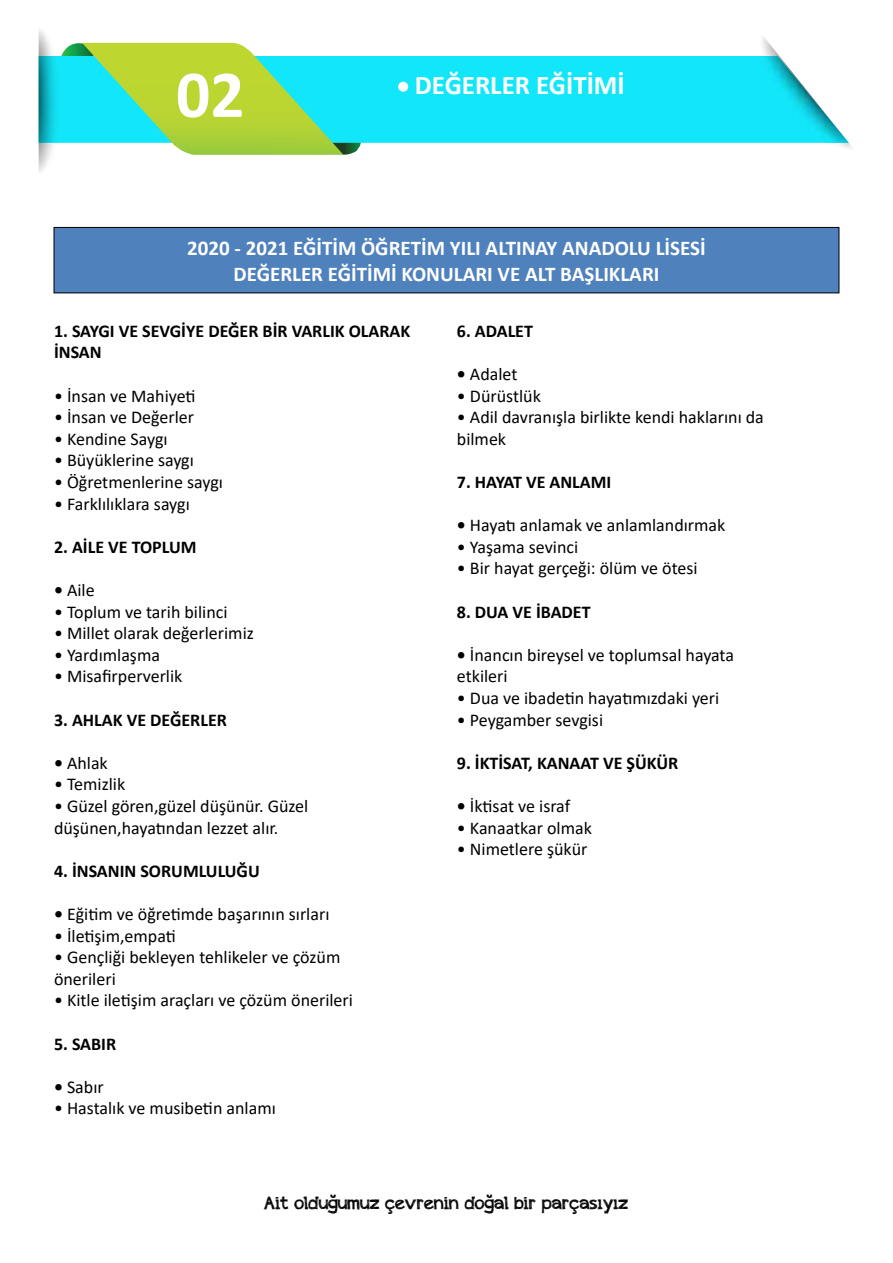
<style>
.page{position:relative;width:893px;height:1263px;background:#fff}
.page>*{position:absolute;margin:0;border:0;box-sizing:border-box;transform-origin:0 0}
.t1{font:700 67.5px "Calibri";color:#fff}
.t2{font:700 27px "Calibri";color:#fff}
.t3{font:700 21px/25.2px "Calibri";color:#fff;text-align:center}
.t4{font:18px/21.6px "Calibri";color:#000}
.t5{font:700 18px/21.6px "Calibri";color:#000}
.t6{font:18px "appleberry";color:#000}
.s1{font-weight:700}
</style>
<div class="page">
<div style="left:362px;top:56px;width:397px;height:87px;background:#12e6fa"></div>
<svg style="left:61px;top:43px;width:301px;height:112px;background:#7fdc8c"></svg>
<img style="left:39px;top:29px;width:14px;height:143px">
<img style="left:39px;top:56px;width:25px;height:87px">
<img style="left:759px;top:37px;width:93px;height:111px">
<img style="left:761px;top:56px;width:88px;height:87px">
<div style="left:398px;top:82px;width:10px;height:10px;background:#fff;border-radius:50%"></div>
<div style="left:54px;top:227px;width:785px;height:66px;background:#4f81bd"></div>
<div style="left:53px;top:227px;width:786px;height:66px;border:1px solid #000"></div>
<h1 class="t1" style="left:176px;top:47px;width:70px">02</h1>
<h2 class="t2" style="left:415px;top:66px;width:211px">DEĞERLER EĞİTİMİ</h2>
<p class="t3" style="left:187px;top:236px;width:520px">2020 - 2021 EĞİTİM ÖĞRETİM YILI ALTINAY ANADOLU LİSESİ<br>DEĞERLER EĞİTİMİ KONULARI VE ALT BAŞLIKLARI</p>
<p class="t5" style="left:54px;top:320px;width:358px">1. SAYGI VE SEVGİYE DEĞER BİR VARLIK OLARAK<br>İNSAN</p>
<p class="t4" style="left:54px;top:384px;width:143px">• İnsan ve Mahiyeti</p>
<p class="t4" style="left:54px;top:406px;width:142px">• İnsan ve Değerler</p>
<p class="t4" style="left:54px;top:427px;width:115px">• Kendine Saygı</p>
<p class="t4" style="left:54px;top:449px;width:141px">• Büyüklerine saygı</p>
<p class="t4" style="left:54px;top:471px;width:170px">• Öğretmenlerine saygı</p>
<p class="t4" style="left:54px;top:492px;width:137px">• Farklılıklara saygı</p>
<p class="t5" style="left:54px;top:536px;width:144px">2. AİLE VE TOPLUM</p>
<p class="t4" style="left:54px;top:579px;width:42px"><span class="s1">•</span> Aile</p>
<p class="t4" style="left:54px;top:600px;width:175px">• Toplum ve tarih bilinci</p>
<p class="t4" style="left:54px;top:622px;width:201px">• Millet olarak değerlerimiz</p>
<p class="t4" style="left:54px;top:643px;width:108px">• Yardımlaşma</p>
<p class="t4" style="left:54px;top:665px;width:130px">• Misafirperverlik</p>
<p class="t5" style="left:54px;top:708px;width:174px">3. AHLAK VE DEĞERLER</p>
<p class="t4" style="left:54px;top:751px;width:55px"><span class="s1">•</span> Ahlak</p>
<p class="t4" style="left:54px;top:773px;width:73px">• Temizlik</p>
<p class="t4" style="left:54px;top:795px;width:256px">• Güzel gören,güzel düşünür. Güzel düşünen,hayatından lezzet alır.</p>
<p class="t5" style="left:54px;top:860px;width:207px">4. İNSANIN SORUMLULUĞU</p>
<p class="t4" style="left:54px;top:903px;width:277px"><span class="s1">•</span> Eğitim ve öğretimde başarının sırları</p>
<p class="t4" style="left:54px;top:924px;width:123px">• İletişim,empati</p>
<p class="t4" style="left:54px;top:946px;width:288px">• Gençliği bekleyen tehlikeler ve çözüm önerileri</p>
<p class="t4" style="left:54px;top:989px;width:300px">• Kitle iletişim araçları ve çözüm önerileri</p>
<p class="t5" style="left:54px;top:1032px;width:64px">5. SABIR</p>
<p class="t4" style="left:54px;top:1075px;width:51px"><span class="s1">•</span> Sabır</p>
<p class="t4" style="left:54px;top:1097px;width:223px">• Hastalık ve musibetin anlamı</p>
<p class="t5" style="left:457px;top:320px;width:78px">6. ADALET</p>
<p class="t4" style="left:457px;top:363px;width:62px"><span class="s1">•</span> Adalet</p>
<p class="t4" style="left:457px;top:384px;width:85px">• Dürüstlük</p>
<p class="t4" style="left:457px;top:406px;width:308px">• Adil davranışla birlikte kendi haklarını da bilmek</p>
<p class="t5" style="left:457px;top:471px;width:156px">7. HAYAT VE ANLAMI</p>
<p class="t4" style="left:457px;top:514px;width:270px"><span class="s1">•</span> Hayatı anlamak ve anlamlandırmak</p>
<p class="t4" style="left:457px;top:535px;width:123px">• Yaşama sevinci</p>
<p class="t4" style="left:457px;top:557px;width:242px">• Bir hayat gerçeği: ölüm ve ötesi</p>
<p class="t5" style="left:457px;top:600px;width:135px">8. DUA VE İBADET</p>
<p class="t4" style="left:457px;top:643px;width:279px"><span class="s1">•</span> İnancın bireysel ve toplumsal hayata etkileri</p>
<p class="t4" style="left:457px;top:687px;width:264px">• Dua ve ibadetin hayatımızdaki yeri</p>
<p class="t4" style="left:457px;top:708px;width:148px">• Peygamber sevgisi</p>
<p class="t5" style="left:457px;top:752px;width:223px">9. İKTİSAT, KANAAT VE ŞÜKÜR</p>
<p class="t4" style="left:457px;top:795px;width:115px"><span class="s1">•</span> İktisat ve israf</p>
<p class="t4" style="left:457px;top:816px;width:136px">• Kanaatkar olmak</p>
<p class="t4" style="left:457px;top:838px;width:132px">• Nimetlere şükür</p>
<p class="t6" style="left:264px;top:1191px;width:365px">Ait olduğumuz çevrenin doğal bir parçasıyız</p>
</div>
